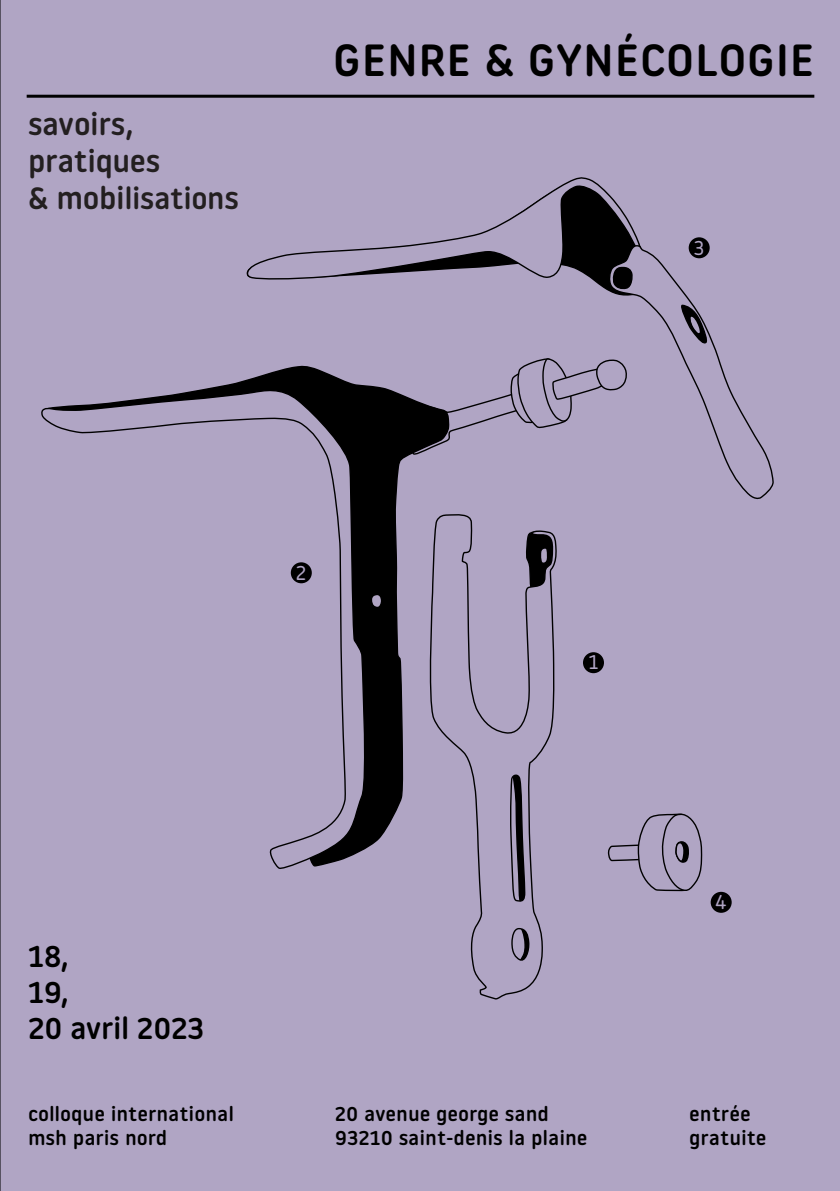
<style>
.page{position:relative;width:840px;height:1191px;background:#fff}
.page>*{position:absolute;margin:0;border:0;box-sizing:border-box;transform-origin:0 0}
.t1{font:500 45px "Noway Round";letter-spacing:.03em;color:#000}
.t2{font:500 30.8px/37px "Noway Round";letter-spacing:.01em;color:#231f20}
.t3{font:500 30px/36px "Noway Round";letter-spacing:.01em;color:#000}
.t4{font:500 30px "Noway Round";letter-spacing:.01em;color:#231f20}
.t5{font:500 20px/24px "Noway Round";letter-spacing:.03em;color:#000}
.t6{font:20px "Noway Round";color:#b0a5c4}
.s1{font-size:30.8px}
</style>
<div class="page">
<div style="left:0;top:0;width:839px;height:1191px;background:#b0a5c4"></div>
<hr style="left:0;top:0;width:1px;height:1191px;background:#000">
<hr style="left:27px;top:95px;width:786px;height:3px;background:#000">
<svg style="left:607px;top:813px;width:95px;height:79px"></svg>
<svg style="left:246px;top:177px;width:394px;height:113px"></svg>
<svg style="left:607px;top:244px;width:166px;height:256px"></svg>
<svg style="left:677px;top:303px;width:32px;height:41px"></svg>
<svg style="left:611px;top:266px;width:22px;height:24px"></svg>
<svg style="left:449px;top:358px;width:180px;height:99px"></svg>
<svg style="left:230px;top:365px;width:219px;height:482px"></svg>
<svg style="left:41px;top:384px;width:328px;height:485px"></svg>
<svg style="left:427px;top:513px;width:129px;height:487px"></svg>
<div style="left:582px;top:652px;width:21px;height:21px;background:#000;border-radius:50%"></div>
<div style="left:290px;top:562px;width:21px;height:21px;background:#000;border-radius:50%"></div>
<div style="left:688px;top:237px;width:21px;height:21px;background:#000;border-radius:50%"></div>
<div style="left:710px;top:891px;width:21px;height:21px;background:#000;border-radius:50%"></div>
<h2 class="t2" style="left:28px;top:105px;width:133px">savoirs, pratiques</h2>
<h3 class="t4" style="left:28px;top:177px;width:212px"><span class="s1">&amp; mobi</span>lisation<span class="s1">s</span></h3>
<h1 class="t1" style="left:333px;top:29px;width:482px">GENRE &amp; GYNÉCOLOGIE</h1>
<p class="t6" style="left:693px;top:233px;width:12px">3</p>
<p class="t6" style="left:296px;top:558px;width:12px">2</p>
<p class="t6" style="left:588px;top:648px;width:11px">1</p>
<h3 class="t3" style="left:28px;top:937px;width:177px">18,<br>19,<br>20 avril 2023</h3>
<p class="t5" style="left:28px;top:1101px;width:207px">colloque international msh paris nord</p>
<p class="t6" style="left:715px;top:888px;width:13px">4</p>
<p class="t5" style="left:335px;top:1101px;width:253px">20 avenue george sand<br>93210 saint-denis la plaine</p>
<p class="t5" style="left:689px;top:1101px;width:78px">entrée gratuite</p>
</div>
